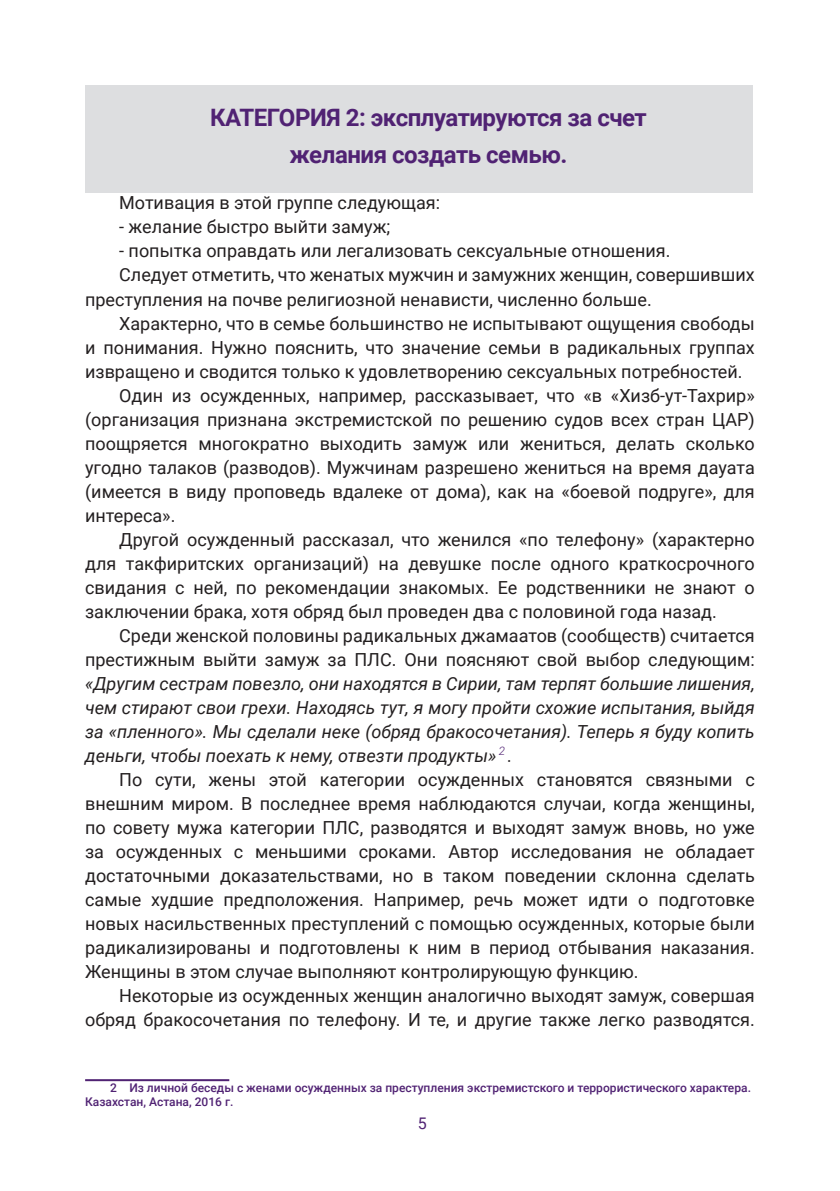
<style>
.page{position:relative;width:840px;height:1191px;background:#fff}
.page>*{position:absolute;margin:0;border:0;box-sizing:border-box;transform-origin:0 0}
.ПОДЗАГОЛОВКИ{font:700 24px "Roboto";letter-spacing:-.02em;color:#502273}
.t1{font:18px/24px "Roboto";color:#231f20;text-align:justify}
.t2{font:italic 18px/24px "Roboto";color:#231f20;text-align:justify}
.t3{font:16px "Roboto";color:#502273}
.Сноска{font:500 12px/14.4px "Roboto";color:#502273}
.s1{font-style:normal}
</style>
<div class="page">
<div style="left:85px;top:85px;width:667px;height:108px;background:#dddee0"></div>
<hr style="left:85px;top:1079px;width:144px;height:2px;background:#502273">
<p class="ПОДЗАГОЛОВКИ" style="left:210px;top:100px;width:438px">КАТЕГОРИЯ 2: эксплуатируются за счет</p>
<p class="ПОДЗАГОЛОВКИ" style="left:289px;top:138px;width:279px">желания создать семью.</p>
<p class="t1" style="left:119px;top:190px;width:322px">Мотивация в этой группе следующая:</p>
<p class="t1" style="left:119px;top:214px;width:272px">- желание быстро выйти замуж;</p>
<p class="t1" style="left:119px;top:238px;width:552px">- попытка оправдать или легализовать сексуальные отношения.</p>
<p class="t1" style="left:85px;top:262px;width:670px;text-indent:34px">Следует отметить, что женатых мужчин и замужних женщин, совершивших преступления на почве религиозной ненависти, численно больше.</p>
<p class="t1" style="left:85px;top:310px;width:670px;text-indent:34px">Характерно, что в семье большинство не испытывают ощущения свободы и понимания. Нужно пояснить, что значение семьи в радикальных группах извращено и сводится только к удовлетворению сексуальных потребностей.</p>
<p class="t1" style="left:85px;top:382px;width:670px;text-indent:34px">Один из осужденных, например, рассказывает, что «в «Хизб-ут-Тахрир» (организация признана экстремистской по решению судов всех стран ЦАР) поощряется многократно выходить замуж или жениться, делать сколько угодно талаков (разводов). Мужчинам разрешено жениться на время дауата (имеется в виду проповедь вдалеке от дома), как на «боевой подруге», для интереса».</p>
<p class="t1" style="left:85px;top:526px;width:670px;text-indent:34px">Другой осужденный рассказал, что женился «по телефону» (характерно для такфиритских организаций) на девушке после одного краткосрочного свидания с ней, по рекомендации знакомых. Ее родственники не знают о заключении брака, хотя обряд был проведен два с половиной года назад.</p>
<p class="t2" style="left:85px;top:622px;width:670px;text-indent:34px"><span class="s1">Среди женской половины радикальных джамаатов (сообществ) считается престижным выйти замуж за ПЛС. Они поясняют свой выбор следующим: </span>«Другим сестрам повезло, они находятся в Сирии, там терпят большие лишения, чем стирают свои грехи. Находясь тут, я могу пройти схожие испытания, выйдя за «пленного». Мы сделали неке (обряд бракосочетания). Теперь я буду копить деньги, чтобы поехать к нему, отвезти продукты» <sup>2</sup> .</p>
<p class="t1" style="left:85px;top:766px;width:670px;text-indent:34px">По сути, жены этой категории осужденных становятся связными с внешним миром. В последнее время наблюдаются случаи, когда женщины, по совету мужа категории ПЛС, разводятся и выходят замуж вновь, но уже за осужденных с меньшими сроками. Автор исследования не обладает достаточными доказательствами, но в таком поведении склонна сделать самые худшие предположения. Например, речь может идти о подготовке новых насильственных преступлений с помощью осужденных, которые были радикализированы и подготовлены к ним в период отбывания наказания.<br>Женщины в этом случае выполняют контролирующую функцию.</p>
<p class="t1" style="left:85px;top:982px;width:670px;text-align:right">Некоторые из осужденных женщин аналогично выходят замуж, совершая обряд бракосочетания по телефону. И те, и другие также легко разводятся.</p>
<p class="Сноска" style="left:85px;top:1079px;width:667px;text-indent:25px">2 Из личной беседы с женами осужденных за преступления экстремистского и террористического характера.<br>Казахстан, Астана, 2016 г.</p>
<p class="t3" style="left:417px;top:1112px;width:10px">5</p>
</div>
